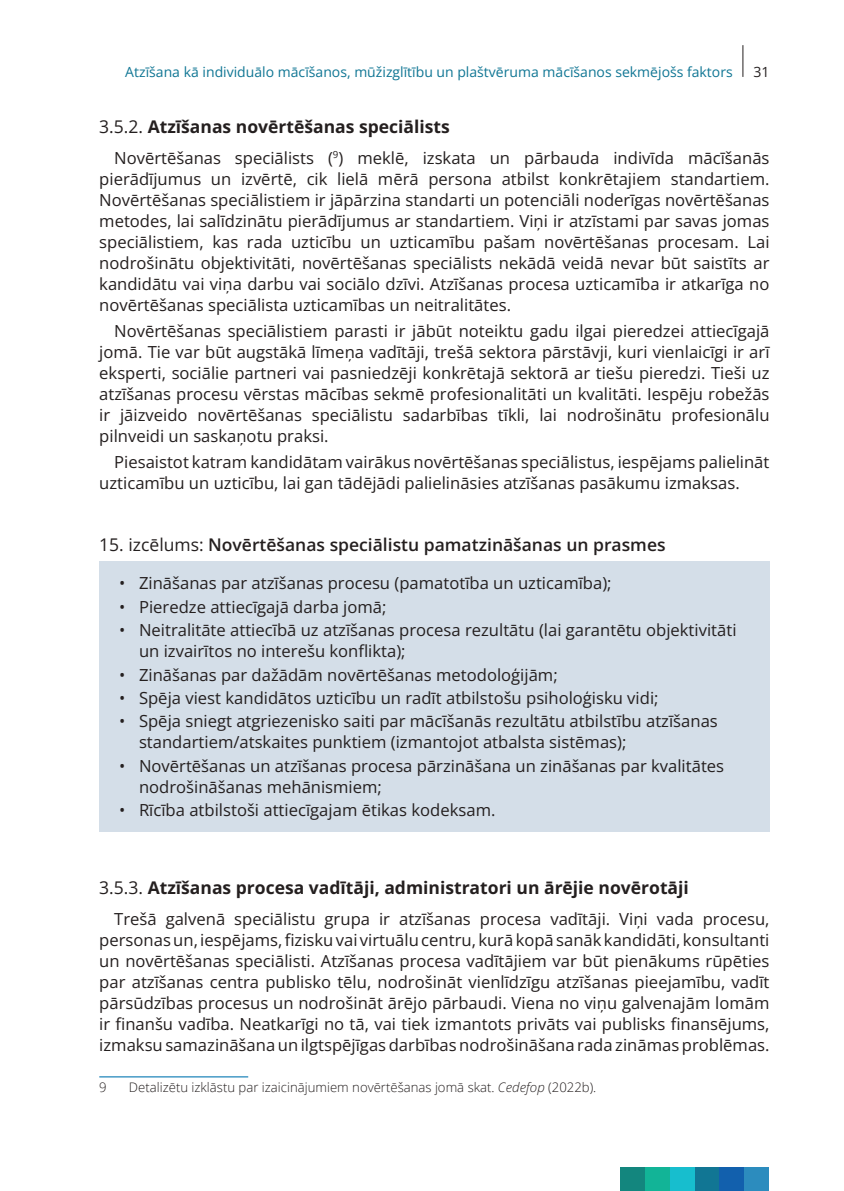
<style>
.page{position:relative;width:844px;height:1191px;background:#fff}
.page>*{position:absolute;margin:0;border:0;box-sizing:border-box;transform-origin:0 0}
.t1{font:700 17.5px "Open Sans";color:#241f1f}
.t2{font:600 17.5px "Open Sans";color:#241f1f}
.t3{font:16.62px/21px "Open Sans";color:#241f1f}
.t4{font:14px "Open Sans";color:#107694}
.t5{font:14px "Open Sans";color:#241f1f}
.t6{font:300 13.12px "Open Sans";color:#241f1f}
.s1{font-weight:400}
.s2{font-style:italic}
</style>
<div class="page">
<hr style="left:742px;top:45px;width:1px;height:32px;background:#241f1f">
<div style="left:99px;top:561px;width:670px;height:43px;background:#d4dee8"></div>
<div style="left:99px;top:585px;width:670px;height:42px;background:#d4dee8"></div>
<div style="left:99px;top:608px;width:670px;height:64px;background:#d4dee8"></div>
<div style="left:99px;top:653px;width:670px;height:42px;background:#d4dee8"></div>
<div style="left:99px;top:676px;width:670px;height:43px;background:#d4dee8"></div>
<div style="left:99px;top:700px;width:670px;height:63px;background:#d4dee8"></div>
<div style="left:99px;top:744px;width:670px;height:64px;background:#d4dee8"></div>
<div style="left:99px;top:789px;width:670px;height:42px;background:#d4dee8"></div>
<hr style="left:99px;top:1076px;width:149px;height:1px;background:#2c8cbe">
<div style="left:743px;top:1167px;width:25px;height:24px;background:#2c8cbe"></div>
<div style="left:719px;top:1167px;width:24px;height:24px;background:#1260ad"></div>
<div style="left:694px;top:1167px;width:25px;height:24px;background:#117694"></div>
<div style="left:669px;top:1167px;width:25px;height:24px;background:#17bece"></div>
<div style="left:644px;top:1167px;width:25px;height:24px;background:#12b497"></div>
<div style="left:619px;top:1167px;width:25px;height:24px;background:#13867e"></div>
<p class="t4" style="left:125px;top:62px;width:609px">Atzīšana kā individuālo mācīšanos, mūžizglītību un plaštvēruma mācīšanos sekmējošs faktors</p>
<p class="t5" style="left:753px;top:63px;width:18px">31</p>
<p class="t1" style="left:99px;top:114px;width:352px"><span class="s1">3.5.2.</span> Atzīšanas novērtēšanas speciālists</p>
<p class="t3" style="left:99px;top:147px;width:671px;text-align:justify;text-indent:15px">Novērtēšanas speciālists (<sup>9</sup>) meklē, izskata un pārbauda indivīda mācīšanās pierādījumus un izvērtē, cik lielā mērā persona atbilst konkrētajiem standartiem.<br>Novērtēšanas speciālistiem ir jāpārzina standarti un potenciāli noderīgas novērtēšanas metodes, lai salīdzinātu pierādījumus ar standartiem. Viņi ir atzīstami par savas jomas speciālistiem, kas rada uzticību un uzticamību pašam novērtēšanas procesam. Lai nodrošinātu objektivitāti, novērtēšanas speciālists nekādā veidā nevar būt saistīts ar kandidātu vai viņa darbu vai sociālo dzīvi. Atzīšanas procesa uzticamība ir atkarīga no novērtēšanas speciālista uzticamības un neitralitātes.</p>
<p class="t3" style="left:99px;top:320px;width:671px;text-align:justify;text-indent:15px">Novērtēšanas speciālistiem parasti ir jābūt noteiktu gadu ilgai pieredzei attiecīgajā jomā. Tie var būt augstākā līmeņa vadītāji, trešā sektora pārstāvji, kuri vienlaicīgi ir arī eksperti, sociālie partneri vai pasniedzēji konkrētajā sektorā ar tiešu pieredzi. Tieši uz atzīšanas procesu vērstas mācības sekmē profesionalitāti un kvalitāti. Iespēju robežās ir jāizveido novērtēšanas speciālistu sadarbības tīkli, lai nodrošinātu profesionālu pilnveidi un saskaņotu praksi.</p>
<p class="t3" style="left:99px;top:451px;width:671px;text-indent:15px">Piesaistot katram kandidātam vairākus novērtēšanas speciālistus, iespējams palielināt uzticamību un uzticību, lai gan tādējādi palielināsies atzīšanas pasākumu izmaksas.</p>
<p class="t2" style="left:99px;top:532px;width:567px"><span class="s1">15. izcēlums:</span> Novērtēšanas speciālistu pamatzināšanas un prasmes</p>
<p class="t3" style="left:119px;top:572px;width:494px">• Zināšanas par atzīšanas procesu (pamatotība un uzticamība);</p>
<p class="t3" style="left:119px;top:595px;width:269px">• Pieredze attiecīgajā darba jomā;</p>
<p class="t3" style="left:139px;top:619px;width:599px;text-indent:-20px">• Neitralitāte attiecībā uz atzīšanas procesa rezultātu (lai garantētu objektivitāti un izvairītos no interešu konflikta);</p>
<p class="t3" style="left:119px;top:663px;width:440px">• Zināšanas par dažādām novērtēšanas metodoloģijām;</p>
<p class="t3" style="left:119px;top:687px;width:540px">• Spēja viest kandidātos uzticību un radīt atbilstošu psiholoģisku vidi;</p>
<p class="t3" style="left:139px;top:710px;width:580px;text-indent:-20px">• Spēja sniegt atgriezenisko saiti par mācīšanās rezultātu atbilstību atzīšanas standartiem/atskaites punktiem (izmantojot atbalsta sistēmas);</p>
<p class="t3" style="left:139px;top:755px;width:586px;text-indent:-20px">• Novērtēšanas un atzīšanas procesa pārzināšana un zināšanas par kvalitātes nodrošināšanas mehānismiem;</p>
<p class="t3" style="left:119px;top:799px;width:377px">• Rīcība atbilstoši attiecīgajam ētikas kodeksam.</p>
<p class="t1" style="left:99px;top:876px;width:591px"><span class="s1">3.5.3.</span> Atzīšanas procesa vadītāji, administratori un ārējie novērotāji</p>
<p class="t3" style="left:99px;top:908px;width:671px;text-align:justify;text-indent:15px">Trešā galvenā speciālistu grupa ir atzīšanas procesa vadītāji. Viņi vada procesu, personas un, iespējams, fizisku vai virtuālu centru, kurā kopā sanāk kandidāti, konsultanti un novērtēšanas speciālisti. Atzīšanas procesa vadītājiem var būt pienākums rūpēties par atzīšanas centra publisko tēlu, nodrošināt vienlīdzīgu atzīšanas pieejamību, vadīt pārsūdzības procesus un nodrošināt ārējo pārbaudi. Viena no viņu galvenajām lomām ir finanšu vadība. Neatkarīgi no tā, vai tiek izmantots privāts vai publisks finansējums, izmaksu samazināšana un ilgtspējīgas darbības nodrošināšana rada zināmas problēmas.</p>
<p class="t6" style="left:99px;top:1078px;width:9px">9</p>
<p class="t6" style="left:129px;top:1078px;width:469px">Detalizētu izklāstu par izaicinājumiem novērtēšanas jomā skat. <span class="s2">Cedefop</span> (2022b).</p>
</div>
